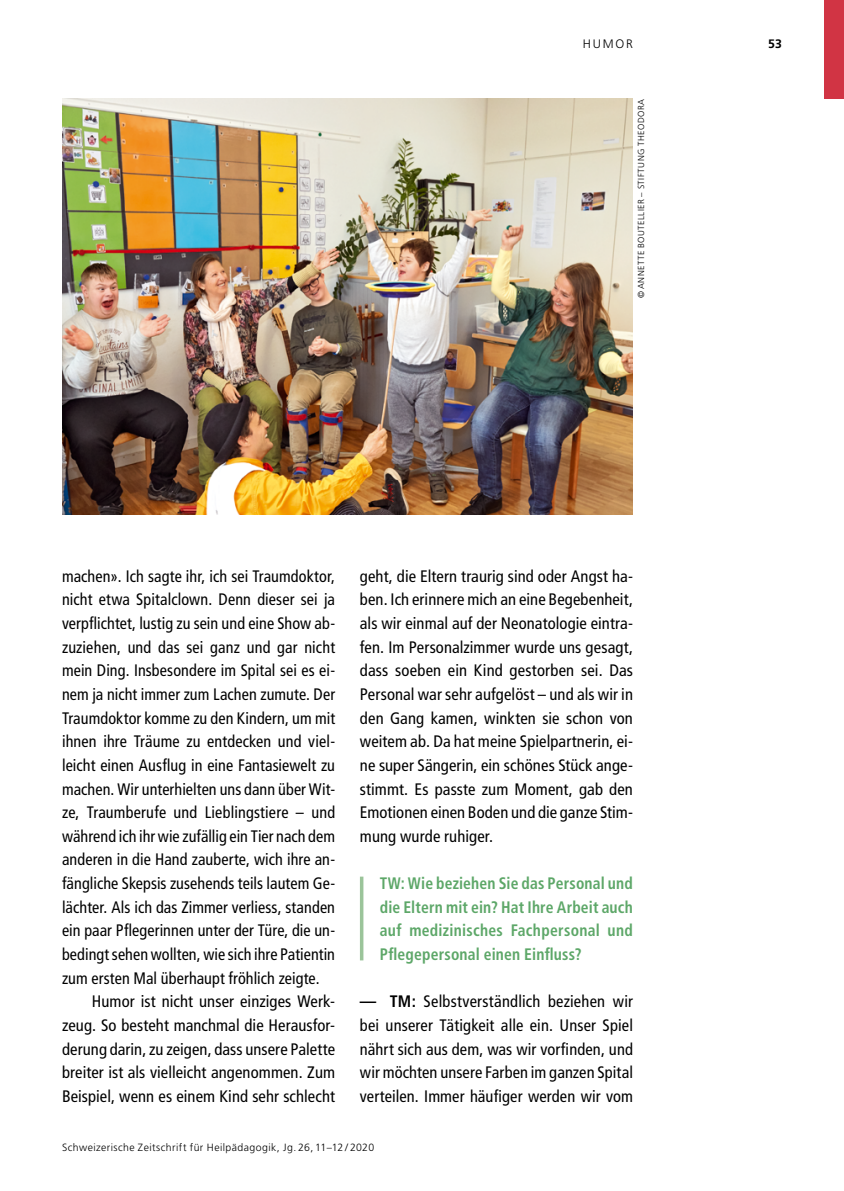
<style>
.page{position:relative;width:844px;height:1191px;background:#fff}
.page>*{position:absolute;margin:0;border:0;box-sizing:border-box;transform-origin:0 0}
.Artikel_Artikel_Lauftext_Artikel_P_Lauft{font:condensed 16.62px/23.6px "Frutiger LT";letter-spacing:.005em;color:#000;text-align:justify}
.Artikel_Artikel_Lauftext_Artikel_P_Lauft-2{font:700 condensed 16.62px/23.6px "Frutiger LT";letter-spacing:.015em;color:#5da768;text-align:justify;scale:.94 1}
.t1{font:300 12.25px "Frutiger LT";letter-spacing:.15em;color:#000}
.t2{font:700 12.25px "Frutiger LT";color:#000}
.t3{font:300 10.5px "Frutiger LT";letter-spacing:.04em;color:#000}
.t4{font:300 8.75px "Frutiger LT";letter-spacing:.055em;color:#000}
.s1{font-weight:700}
</style>
<div class="page">
<div style="left:823px;top:0;width:20px;height:99px;background:#d13444"></div>
<hr style="left:360px;top:876px;width:3px;height:84px;background:#9bc49a">
<img style="left:62px;top:99px;width:570px;height:415px">
<p class="t1" style="left:582px;top:37px;width:52px">HUMOR</p>
<p class="t4" style="left:636px;top:298px;width:200px;rotate:-90deg">© ANNETTE BOUTELLIER – STIFTUNG THEODORA</p>
<p class="Artikel_Artikel_Lauftext_Artikel_P_Lauft" style="left:62px;top:564px;width:274px">machen». Ich sagte ihr, ich sei Traumdoktor, nicht etwa Spitalclown. Denn dieser sei ja verpflichtet, lustig zu sein und eine Show ab&shy;zuziehen, und das sei ganz und gar nicht mein Ding. Insbesondere im Spital sei es ei&shy;nem ja nicht immer zum Lachen zumute. Der Traumdoktor komme zu den Kindern, um mit ihnen ihre Träume zu entdecken und viel&shy;leicht einen Ausflug in eine Fantasiewelt zu machen. Wir unterhielten uns dann über Wit&shy;ze, Traumberufe und Lieblingstiere – und während ich ihr wie zufällig ein Tier nach dem anderen in die Hand zauberte, wich ihre an&shy;fängliche Skepsis zusehends teils lautem Ge&shy;lächter. Als ich das Zimmer verliess, standen ein paar Pflegerinnen unter der Türe, die un&shy;bedingt sehen wollten, wie sich ihre Patientin zum ersten Mal überhaupt fröhlich zeigte.</p>
<p class="Artikel_Artikel_Lauftext_Artikel_P_Lauft" style="left:62px;top:989px;width:274px;text-indent:30px">Humor ist nicht unser einziges Werk&shy;zeug. So besteht manchmal die Herausfor&shy;derung darin, zu zeigen, dass unsere Palette breiter ist als vielleicht angenommen. Zum Beispiel, wenn es einem Kind sehr schlecht</p>
<p class="Artikel_Artikel_Lauftext_Artikel_P_Lauft" style="left:360px;top:564px;width:274px">geht, die Eltern traurig sind oder Angst ha&shy;ben. Ich erinnere mich an eine Begebenheit, als wir einmal auf der Neonatologie eintra&shy;fen. Im Personalzimmer wurde uns gesagt, dass soeben ein Kind gestorben sei. Das Personal war sehr aufgelöst – und als wir in den Gang kamen, winkten sie schon von weitem ab. Da hat meine Spielpartnerin, ei&shy;ne super Sängerin, ein schönes Stück ange&shy;stimmt. Es passte zum Moment, gab den Emotionen einen Boden und die ganze Stim&shy;mung wurde ruhiger.</p>
<p class="Artikel_Artikel_Lauftext_Artikel_P_Lauft-2" style="left:379px;top:871px;width:271px">TW: Wie beziehen Sie das Personal und die Eltern mit ein? Hat Ihre Arbeit auch auf medizinisches Fachpersonal und Pflegepersonal einen Einfluss?</p>
<p class="Artikel_Artikel_Lauftext_Artikel_P_Lauft" style="left:360px;top:989px;width:274px"><span class="s1">— TM:</span> Selbstverständlich beziehen wir bei unserer Tätigkeit alle ein. Unser Spiel nährt sich aus dem, was wir vorfinden, und wir möchten unsere Farben im ganzen Spital verteilen. Immer häufiger werden wir vom</p>
<p class="t3" style="left:62px;top:1141px;width:313px">Schweizerische Zeitschrift für Heilpädagogik, Jg. 26, 11–12 / 2020</p>
<p class="t2" style="left:768px;top:37px;width:15px">53</p>
</div>
